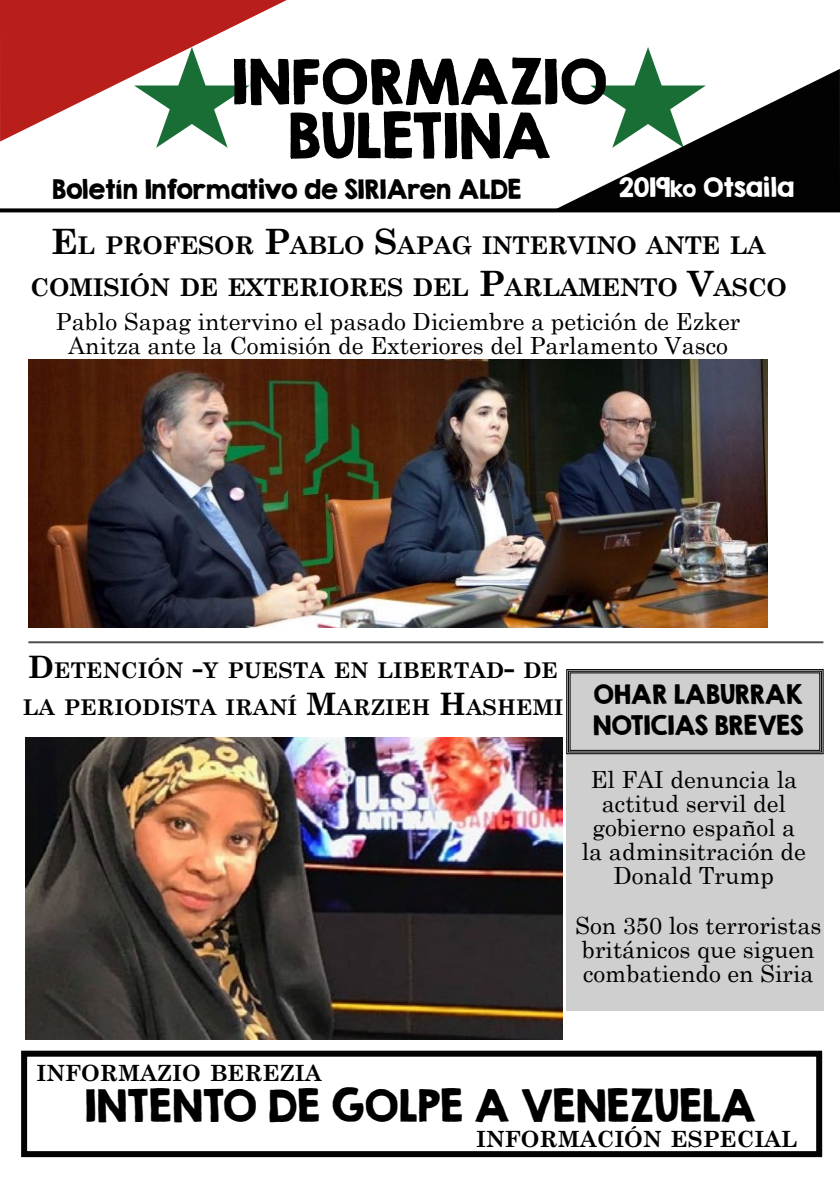
<style>
.page{position:relative;width:840px;height:1191px;background:#fff}
.page>*{position:absolute;margin:0;border:0;box-sizing:border-box;transform-origin:0 0}
.t1{font:56px/54px "KG Second Chances Solid";color:#000;text-align:center}
.t2{font:40px "KG Second Chances Solid";color:#000}
.t3{font:700 24.4px/42px "Century Schoolbook";letter-spacing:-.015em;color:#000;text-align:center}
.t4{font:24px/31.8px "KG Second Chances Solid";color:#000}
.t5{font:24px "KG Second Chances Solid";color:#fff}
.t6{font:23.6px/24px "Century Schoolbook";color:#000;text-align:center}
.t7{font:700 22.4px "Century Schoolbook";color:#000}
.t8{font:700 21.8px/37.2px "Century Schoolbook";color:#000}
.s1{font-size:20px}
.s2{font-size:35px}
.s3{font-size:31px}
</style>
<div class="page">
<div style="left:21px;top:1050px;width:800px;height:107px;background:#fff;border:6px solid #000"></div>
<svg style="left:156px;top:142px;width:72px;height:6px"></svg>
<svg style="left:640px;top:47px;width:16px;height:22px"></svg>
<svg style="left:0;top:0;width:286px;height:142px"></svg>
<svg style="left:558px;top:69px;width:281px;height:139px"></svg>
<div style="left:617px;top:166px;width:178px;height:47px;background:#020203"></div>
<svg style="left:0;top:208px;width:839px;height:4px;fill:#000"></svg>
<hr style="left:28px;top:641px;width:795px;height:2px;background:#000">
<hr style="left:28px;top:1053px;width:784px;height:2px;background:#000">
<div style="left:566px;top:669px;width:257px;height:342px;background:#cfcfcf"></div>
<svg style="left:566px;top:669px;width:257px;height:85px"></svg>
<div style="left:567px;top:671px;width:254px;height:81px;border:1px solid #000"></div>
<img style="left:28px;top:359px;width:739px;height:268px">
<img style="left:26px;top:738px;width:536px;height:301px">
<h1 class="t1" style="left:232px;top:54px;width:377px">INFORMAZIO<br>BULETINA</h1>
<p class="t5" style="left:619px;top:172px;width:176px">2019<span class="s1">ko</span> Otsaila</p>
<p class="t3" style="left:30px;top:222px;width:757px"><span class="s2">E</span>L PROFESOR <span class="s2">P</span>ABLO <span class="s2">S</span>APAG INTERVINO ANTE LA<br>COMISIÓN DE EXTERIORES DEL <span class="s2">P</span>ARLAMENTO <span class="s2">V</span>ASCO</p>
<p class="t6" style="left:56px;top:308px;width:685px">Pablo Sapag intervino el pasado Diciembre a petición de Ezker<br>Anitza ante la Comisión de Exteriores del Parlamento Vasco</p>
<p class="t4" style="left:52px;top:173px;width:470px">Boletín Informativo de SIRIAren ALDE</p>
<p class="t8" style="left:23px;top:650px;width:542px"><span class="s3">D</span>ETENCIÓN <span class="s3">-</span>Y PUESTA EN LIBERTAD<span class="s3">-</span> DE<br>LA PERIODISTA IRANÍ <span class="s3">M</span>ARZIEH <span class="s3">H</span>ASHEMI</p>
<p class="t4" style="left:592px;top:677px;width:212px">OHAR LABURRAK<br>NOTICIAS BREVES</p>
<p class="t6" style="left:581px;top:765px;width:225px">El FAI denuncia la actitud servil del gobierno español a la adminsitración de<br>Donald Trump</p>
<p class="t6" style="left:574px;top:911px;width:248px;text-align:left">Son 350 los terroristas británicos que siguen combatiendo en Siria</p>
<p class="t7" style="left:36px;top:1055px;width:286px">INFORMAZIO BEREZIA</p>
<h2 class="t2" style="left:85px;top:1080px;width:672px">INTENTO DE GOLPE A VENEZUELA</h2>
<p class="t7" style="left:476px;top:1121px;width:323px">INFORMACIÓN ESPECIAL</p>
</div>
